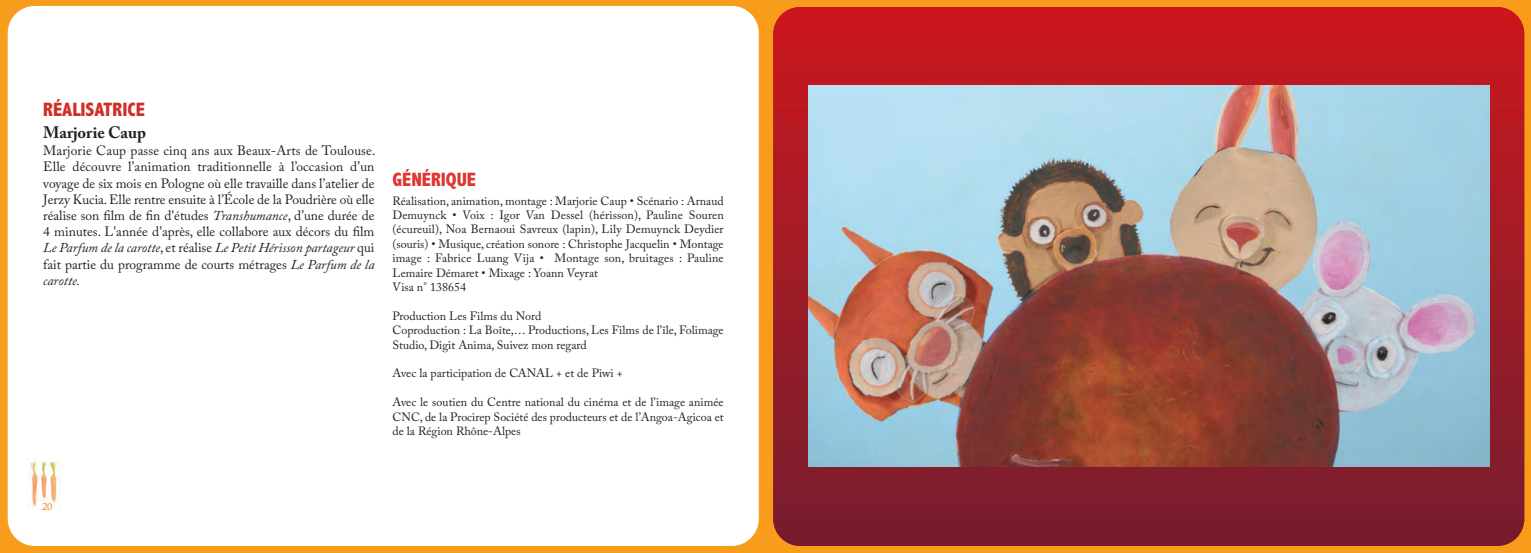
<style>
.page{position:relative;width:1531px;height:553px;background:#fff}
.page>*{position:absolute;margin:0;border:0;box-sizing:border-box;transform-origin:0 0}
.t1{font:800 condensed 19.5px "Abadi";color:#ce2f27}
.t2{font:800 condensed 19.5px "Abadi";color:#de3631}
.t3{font:700 16.5px "Adobe Caslon Pro";color:#231f20}
.t4{font:13.5px/16.2px "Adobe Caslon Pro";color:#231f20;text-align:justify}
.t5{font:12px/14.4px "Adobe Caslon Pro";color:#231f20}
.t6{font:10.5px "Adobe Caslon Pro";color:#f47921}
.s1{font-style:italic}
</style>
<div class="page">
<div style="left:765px;top:0;width:766px;height:553px;background:#f89c1c"></div>
<div style="left:773px;top:7px;width:751px;height:539px;background:linear-gradient(to bottom,#ca1e24,#752131);border-radius:27px"></div>
<div style="left:0;top:0;width:765px;height:553px;background:#f89c1c"></div>
<div style="left:8px;top:6px;width:751px;height:540px;background:#fff;border-radius:27px"></div>
<img style="left:809px;top:86px;width:680px;height:380px">
<img style="left:28px;top:458px;width:33px;height:49px">
<h1 class="t1" style="left:43px;top:97px;width:103px">RÉALISATRICE</h1>
<h2 class="t3" style="left:43px;top:125px;width:104px">Marjorie Caup</h2>
<p class="t4" style="left:43px;top:144px;width:334px">Marjorie Caup passe cinq ans aux Beaux-Arts de Toulouse.<br>Elle découvre l’animation traditionnelle à l’occasion d’un voyage de six mois en Pologne où elle travaille dans l’atelier de Jerzy Kucia. Elle rentre ensuite à l’École de la Poudrière où elle réalise son film de fin d'études <span class="s1">Transhumance</span>, d’une durée de 4 minutes. L'année d'après, elle collabore aux décors du film <span class="s1">Le Parfum de la carotte</span>, et réalise <span class="s1">Le Petit Hérisson partageur</span> qui fait partie du programme de courts métrages <span class="s1">Le Parfum de la carotte.</span></p>
<h1 class="t2" style="left:392px;top:168px;width:85px">GÉNÉRIQUE</h1>
<p class="t5" style="left:392px;top:195px;width:333px">réalisation, animation, montage : Marjorie Caup • Scénario : Arnaud Demuynck • Voix : igor Van Dessel (hérisson), Pauline Souren (écureuil), Noa Bernaoui Savreux (lapin), Lily Demuynck Deydier (souris) • Musique, création sonore : Christophe Jacquelin • Montage image : Fabrice Luang Vija • Montage son, bruitages : Pauline Lemaire Démaret • Mixage : Yoann Veyrat<br>Visa n° 138654</p>
<p class="t5" style="left:392px;top:310px;width:333px">Production Les Films du Nord<br>Coproduction : La Boîte,… Productions, Les Films de l’île, Folimage<br>Studio, Digit Anima, Suivez mon regard</p>
<p class="t5" style="left:392px;top:367px;width:232px">Avec la participation de CANAL + et de Piwi +</p>
<p class="t5" style="left:392px;top:396px;width:333px;text-align:justify">Avec le soutien du Centre national du cinéma et de l’image animée CNC, de la Procirep Société des producteurs et de l’Angoa-Agicoa et de la région rhône-Alpes</p>
<p class="t6" style="left:42px;top:503px;width:12px">20</p>
</div>
